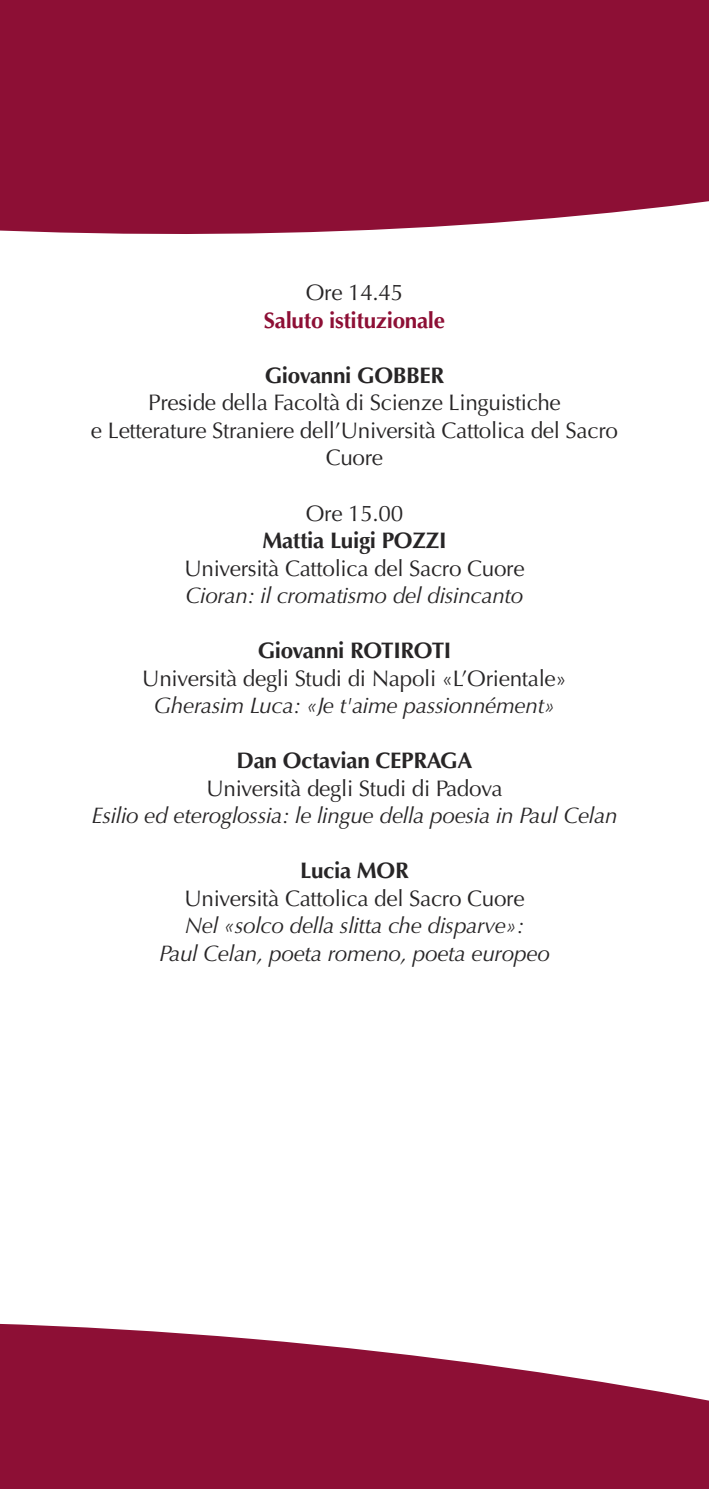
<style>
.page{position:relative;width:709px;height:1489px;background:#fff}
.page>*{position:absolute;margin:0;border:0;box-sizing:border-box;transform-origin:0 0}
.t1{font:22.5px/27.5px "Optima";letter-spacing:-.015em;color:#272526;text-align:center}
.t2{font:italic 22.5px/27.5px "Optima";letter-spacing:-.015em;color:#272526;text-align:center}
.t3{font:700 22.5px "Optima";letter-spacing:-.015em;color:#272526}
.t4{font:700 22.5px "Optima";letter-spacing:-.015em;color:#8d0f35}
</style>
<div class="page">
<div style="left:0;top:0;width:709px;height:234px;background:#8d0f35"></div>
<svg style="left:0;top:1323px;width:709px;height:165px;fill:#8d0f35"></svg>
<p class="t1" style="left:306px;top:281px;width:99px">Ore 14.45</p>
<p class="t4" style="left:264px;top:311px;width:183px">Saluto istituzionale</p>
<p class="t3" style="left:265px;top:366px;width:181px">Giovanni GOBBER</p>
<p class="t1" style="left:91px;top:391px;width:528px">Preside della Facoltà di Scienze Linguistiche<br>e Letterature Straniere dell’Università Cattolica del Sacro<br>Cuore</p>
<p class="t1" style="left:306px;top:501px;width:99px">Ore 15.00</p>
<p class="t3" style="left:262px;top:531px;width:186px">Mattia Luigi POZZI</p>
<p class="t1" style="left:184px;top:556px;width:342px">Università Cattolica del Sacro Cuore</p>
<p class="t2" style="left:186px;top:582px;width:339px">Cioran: il cromatismo del disincanto</p>
<p class="t3" style="left:258px;top:641px;width:195px">Giovanni ROTIROTI</p>
<p class="t1" style="left:142px;top:666px;width:426px">Università degli Studi di Napoli «L’Orientale»</p>
<p class="t2" style="left:154px;top:692px;width:403px">Gherasim Luca: «Je t'aime passionnément»</p>
<p class="t3" style="left:236px;top:751px;width:237px">Dan Octavian CEPRAGA</p>
<p class="t1" style="left:206px;top:776px;width:298px">Università degli Studi di Padova</p>
<p class="t2" style="left:91px;top:802px;width:527px">Esilio ed eteroglossia: le lingue della poesia in Paul Celan</p>
<p class="t3" style="left:300px;top:861px;width:110px">Lucia MOR</p>
<p class="t1" style="left:184px;top:886px;width:342px">Università Cattolica del Sacro Cuore</p>
<p class="t2" style="left:159px;top:912px;width:392px">Nel «solco della slitta che disparve»:<br>Paul Celan, poeta romeno, poeta europeo</p>
</div>
